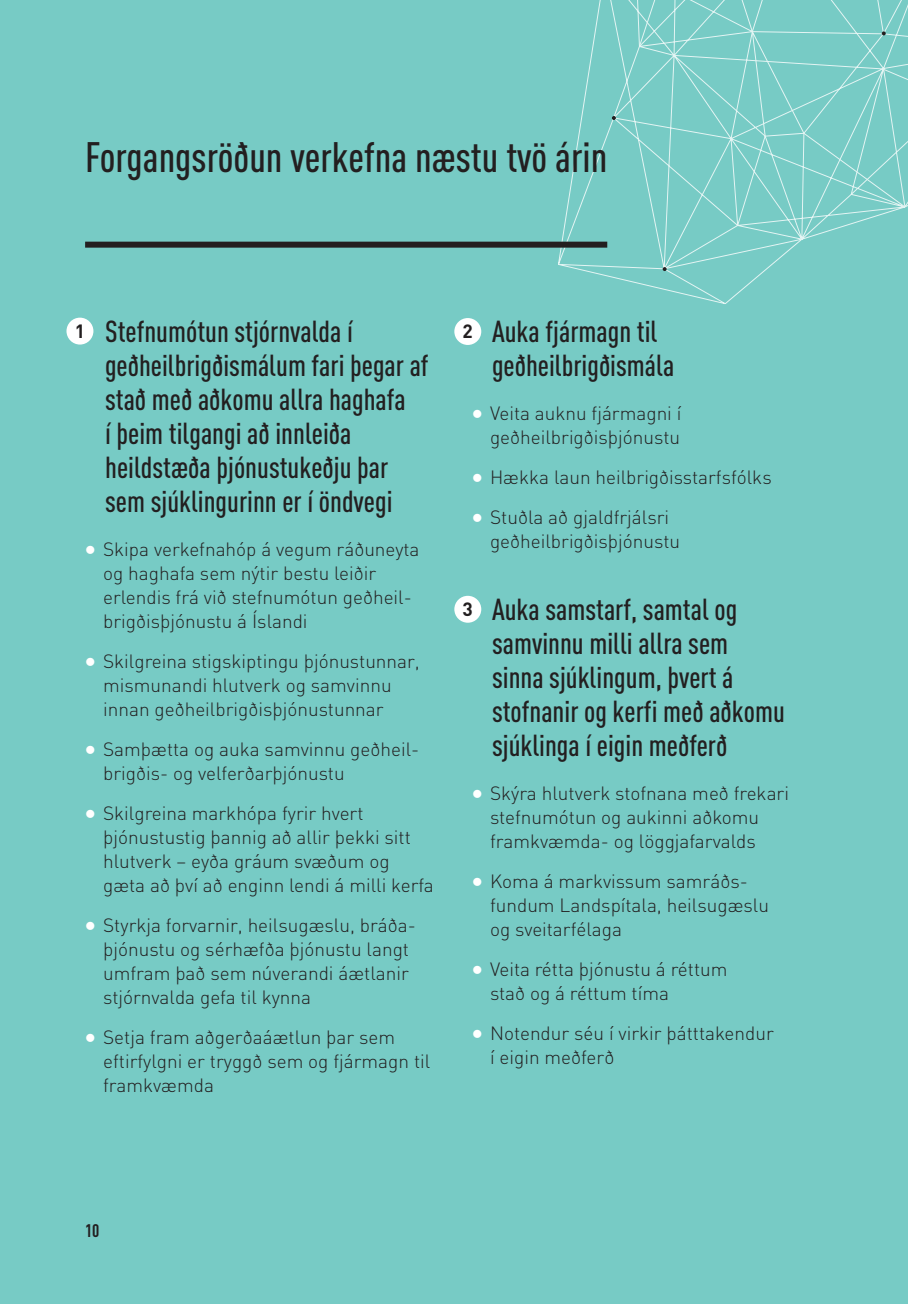
<style>
.page{position:relative;width:908px;height:1304px;background:#fff}
.page>*{position:absolute;margin:0;border:0;box-sizing:border-box;transform-origin:0 0}
.t1{font:500 42px "DIN Cond";color:#231f20}
.t2{font:500 30px/34px "DIN Cond";color:#231f20}
.t3{font:300 19px/24px "DIN";color:#231f20}
.t4{font:700 19px "DIN";color:#231f20}
.t5{font:700 18px "DIN Cond";color:#231f20}
.s1{color:#fff}
</style>
<div class="page">
<div style="left:0;top:0;width:907px;height:1304px;background:#77cbc5"></div>
<svg style="left:557px;top:0;width:346px;height:304px"></svg>
<svg style="left:638px;top:0;width:269px;height:208px"></svg>
<svg style="left:662px;top:267px;width:4px;height:4px"></svg>
<svg style="left:611px;top:116px;width:4px;height:4px"></svg>
<svg style="left:881px;top:31px;width:4px;height:4px"></svg>
<div style="left:85px;top:242px;width:522px;height:6px;background:#231f20"></div>
<div style="left:66px;top:318px;width:27px;height:27px;background:#fff;border-radius:50%"></div>
<div style="left:454px;top:318px;width:27px;height:27px;background:#fff;border-radius:50%"></div>
<div style="left:454px;top:596px;width:27px;height:27px;background:#fff;border-radius:50%"></div>
<h1 class="t1" style="left:85px;top:132px;width:523px">Forgangsröðun verkefna næstu tvö árin</h1>
<h2 class="t2" style="left:105px;top:314px;width:325px">Stefnumótun stjórnvalda í geðheilbrigðismálum fari þegar af stað með aðkomu allra haghafa<br>í þeim tilgangi að innleiða heildstæða þjónustukeðju þar sem sjúklingurinn er í öndvegi</h2>
<p class="t3" style="left:103px;top:537px;width:318px;text-indent:-18px"><span class="s1">●</span> Skipa verkefnahóp á vegum ráðuneyta og haghafa sem nýtir bestu leiðir erlendis frá við stefnumótun geðheil&shy;brigðisþjónustu á Íslandi</p>
<p class="t3" style="left:103px;top:649px;width:318px;text-indent:-18px"><span class="s1">●</span> Skilgreina stigskiptingu þjónustunnar, mismunandi hlutverk og samvinnu innan geðheilbrigðisþjónustunnar</p>
<p class="t3" style="left:103px;top:737px;width:317px;text-indent:-18px"><span class="s1">●</span> Samþætta og auka samvinnu geðheil&shy;brigðis- og velferðarþjónustu</p>
<p class="t3" style="left:103px;top:801px;width:332px;text-indent:-18px"><span class="s1">●</span> Skilgreina markhópa fyrir hvert þjónustustig þannig að allir þekki sitt hlutverk – eyða gráum svæðum og gæta að því að enginn lendi á milli kerfa</p>
<p class="t3" style="left:103px;top:913px;width:314px;text-indent:-18px"><span class="s1">●</span> Styrkja forvarnir, heilsugæslu, bráða&shy;þjónustu og sérhæfða þjónustu langt umfram það sem núverandi áætlanir stjórnvalda gefa til kynna</p>
<p class="t3" style="left:103px;top:1025px;width:328px;text-indent:-18px"><span class="s1">●</span> Setja fram aðgerðaáætlun þar sem eftirfylgni er tryggð sem og fjármagn til framkvæmda</p>
<h2 class="t2" style="left:492px;top:314px;width:184px">Auka fjármagn til geðheilbrigðismála</h2>
<p class="t3" style="left:472px;top:401px;width:211px;text-align:right"><span class="s1">●</span> Veita auknu fjármagni í geðheilbrigðisþjónustu</p>
<p class="t3" style="left:472px;top:465px;width:301px"><span class="s1">●</span> Hækka laun heilbrigðisstarfsfólks</p>
<p class="t3" style="left:490px;top:505px;width:191px;text-indent:-18px"><span class="s1">●</span> Stuðla að gjaldfrjálsri geðheilbrigðisþjónustu</p>
<p class="t4" style="left:75px;top:319px;width:12px">1</p>
<p class="t4" style="left:462px;top:319px;width:12px">2</p>
<h2 class="t2" style="left:492px;top:592px;width:294px">Auka samstarf, samtal og samvinnu milli allra sem sinna sjúklingum, þvert á stofnanir og kerfi með aðkomu sjúklinga í eigin meðferð</h2>
<p class="t3" style="left:490px;top:781px;width:300px;text-indent:-18px"><span class="s1">●</span> Skýra hlutverk stofnana með frekari stefnumótun og aukinni aðkomu framkvæmda- og löggjafarvalds</p>
<p class="t3" style="left:490px;top:869px;width:280px;text-indent:-18px"><span class="s1">●</span> Koma á markvissum samráðs&shy;fundum Landspítala, heilsugæslu og sveitarfélaga</p>
<p class="t3" style="left:490px;top:957px;width:239px;text-indent:-18px"><span class="s1">●</span> Veita rétta þjónustu á réttum stað og á réttum tíma</p>
<p class="t3" style="left:490px;top:1021px;width:285px;text-indent:-18px"><span class="s1">●</span> Notendur séu í virkir þátttakendur í eigin meðferð</p>
<p class="t4" style="left:462px;top:596px;width:12px">3</p>
<p class="t5" style="left:85px;top:1220px;width:16px">10</p>
</div>
